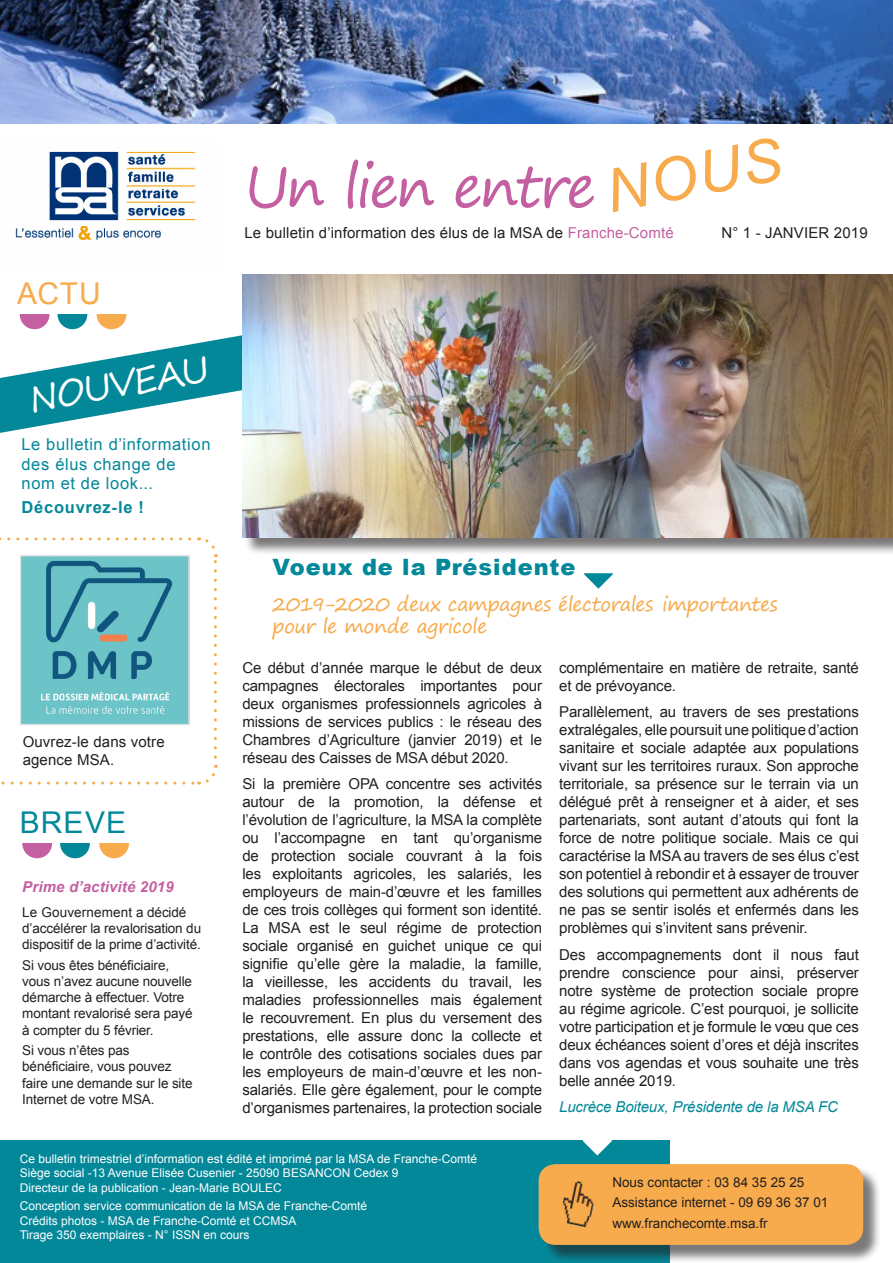
<style>
.page{position:relative;width:893px;height:1263px;background:#fff}
.page>*{position:absolute;margin:0;border:0;box-sizing:border-box;transform-origin:0 0}
.t1{font:italic 60px "Arial";color:#f7ab4d}
.t2{font:57px "Segoe Print";letter-spacing:-.04em;color:#c45fa1}
.t3{font:36px "Segoe Print";color:#fff}
.t4{font:30px "Arial";letter-spacing:.04em;color:#038899}
.t5{font:30px "Arial";color:#f7ab4d}
.t6{font:900 22.5px "Arial";letter-spacing:.04em;color:#038899}
.t7{font:19.5px "Segoe Print";letter-spacing:-.03em;color:#f7ab4d}
.t8{font:16.5px/19.8px "Arial";letter-spacing:.04em;color:#038899}
.t9{font:700 16.5px "Arial";letter-spacing:.045em;color:#038899}
.t10{font:15px/18px "Arial";letter-spacing:-.01em;color:#231f20;text-align:justify}
.t11{font:15px/18px "Arial";letter-spacing:.01em;color:#231f20}
.t12{font:italic 15px "Arial";letter-spacing:-.01em;color:#038899}
.t13{font:italic 700 15px "Arial";letter-spacing:.01em;color:#c45fa1}
.t14{font:13.5px/16.2px "Arial";letter-spacing:-.01em;color:#231f20}
.t15{font:12px/14.4px "Arial";color:#fff}
.s1{color:#c45fa1}
</style>
<div class="page">
<svg style="left:1px;top:765px;width:217px;height:20px"></svg>
<svg style="left:199px;top:537px;width:18px;height:220px"></svg>
<svg style="left:0;top:537px;width:190px;height:3px"></svg>
<img style="left:0;top:0;width:893px;height:123px">
<div style="left:0;top:1141px;width:670px;height:122px;background:#038899"></div>
<img style="left:15px;top:151px;width:181px;height:89px">
<svg style="left:584px;top:573px;width:29px;height:16px"></svg>
<svg style="left:583px;top:1140px;width:29px;height:15px"></svg>
<div style="left:541px;top:1166px;width:341px;height:97px;background:#231f20;opacity:.6"></div>
<div style="left:539px;top:1164px;width:324px;height:81px;background:#f7ab4d;border-radius:17px"></div>
<div style="left:20px;top:299px;width:29px;height:30px;background:#c45fa1;border-radius:50%"></div>
<div style="left:97px;top:299px;width:29px;height:30px;background:#f7ab4d;border-radius:50%"></div>
<div style="left:58px;top:299px;width:29px;height:30px;background:#038899;border-radius:50%"></div>
<div style="left:17px;top:282px;width:177px;height:32px;background:#fff"></div>
<div style="left:22px;top:828px;width:30px;height:30px;background:#c45fa1;border-radius:50%"></div>
<div style="left:99px;top:828px;width:30px;height:30px;background:#f7ab4d;border-radius:50%"></div>
<div style="left:60px;top:828px;width:30px;height:30px;background:#038899;border-radius:50%"></div>
<div style="left:20px;top:811px;width:177px;height:32px;background:#fff"></div>
<img style="left:23px;top:558px;width:164px;height:164px">
<div style="left:20px;top:555px;width:170px;height:170px;border:2px solid #e1e2e4"></div>
<svg style="left:0;top:335px;width:242px;height:98px"></svg>
<img style="left:562px;top:1181px;width:32px;height:47px">
<div style="left:245px;top:277px;width:648px;height:279px;background:#231f20;opacity:.6"></div>
<img style="left:242px;top:274px;width:651px;height:263px">
<h2 class="t2" style="left:244px;top:135px;width:353px">Un lien entre</h2>
<h1 class="t1" style="left:599px;top:154px;width:180px;rotate:-11deg">NOUS</h1>
<h3 class="t5" style="left:17px;top:274px;width:85px">ACTU</h3>
<h3 class="t3" style="left:24px;top:368px;width:183px;rotate:-10deg">NOUVEAU</h3>
<p class="t8" style="left:22px;top:434px;width:191px">Le bulletin d’information des élus change de nom et de look...</p>
<p class="t9" style="left:22px;top:497px;width:124px">Découvrez-le !</p>
<p class="t11" style="left:23px;top:732px;width:144px">Ouvrez-le dans votre agence MSA.</p>
<h3 class="t4" style="left:20px;top:803px;width:108px">BREVE</h3>
<p class="t13" style="left:22px;top:877px;width:153px">Prime d’activité 2019</p>
<p class="t14" style="left:22px;top:904px;width:180px">Le Gouvernement a décidé d’accélérer la revalorisation du dispositif de la prime d’activité.</p>
<p class="t14" style="left:22px;top:957px;width:172px">Si vous êtes bénéficiaire, vous n’avez aucune nouvelle démarche à effectuer. Votre montant revalorisé sera payé à compter du 5 février.</p>
<p class="t14" style="left:22px;top:1042px;width:172px">Si vous n’êtes pas bénéficiaire, vous pouvez faire une demande sur le site<br>Internet de votre MSA.</p>
<p class="t11" style="left:244px;top:224px;width:431px">Le bulletin d’information des élus de la MSA de <span class="s1">Franche-Comté</span></p>
<p class="t11" style="left:721px;top:224px;width:148px">N° 1 - JANVIER 2019</p>
<h3 class="t6" style="left:272px;top:551px;width:304px">Voeux de la Présidente</h3>
<h3 class="t7" style="left:272px;top:586px;width:507px">2019-2020 deux campagnes électorales importantes</h3>
<h3 class="t7" style="left:272px;top:608px;width:217px">pour le monde agricole</h3>
<p class="t10" style="left:242px;top:658px;width:301px">Ce début d’année marque le début de deux campagnes électorales importantes pour deux organismes professionnels agricoles à missions de services publics : le réseau des Chambres d’Agriculture (janvier 2019) et le réseau des Caisses de MSA début 2020.</p>
<p class="t10" style="left:242px;top:775px;width:301px">Si la première OPA concentre ses activités autour de la promotion, la défense et l’évolution de l’agriculture, la MSA la complète ou l’accompagne en tant qu’organisme de protection sociale couvrant à la fois les exploitants agricoles, les salariés, les employeurs de main-d’œuvre et les familles de ces trois collèges qui forment son identité.<br>La MSA est le seul régime de protection sociale organisé en guichet unique ce qui signifie qu’elle gère la maladie, la famille, la vieillesse, les accidents du travail, les maladies professionnelles mais également le recouvrement. En plus du versement des prestations, elle assure donc la collecte et le contrôle des cotisations sociales dues par les employeurs de main-d’œuvre et les non&shy;salariés. Elle gère également, pour le compte d’organismes partenaires, la protection sociale</p>
<p class="t10" style="left:559px;top:658px;width:301px">complémentaire en matière de retraite, santé et de prévoyance.</p>
<p class="t10" style="left:559px;top:703px;width:301px">Parallèlement, au travers de ses prestations extralégales, elle poursuit une politique d’action sanitaire et sociale adaptée aux populations vivant sur les territoires ruraux. Son approche territoriale, sa présence sur le terrain via un délégué prêt à renseigner et à aider, et ses partenariats, sont autant d’atouts qui font la force de notre politique sociale. Mais ce qui caractérise la MSA au travers de ses élus c’est son potentiel à rebondir et à essayer de trouver des solutions qui permettent aux adhérents de ne pas se sentir isolés et enfermés dans les problèmes qui s’invitent sans prévenir.</p>
<p class="t10" style="left:559px;top:946px;width:301px">Des accompagnements dont il nous faut prendre conscience pour ainsi, préserver notre système de protection sociale propre au régime agricole. C’est pourquoi, je sollicite votre participation et je formule le vœu que ces deux échéances soient d’ores et déjà inscrites dans vos agendas et vous souhaite une très belle année 2019.</p>
<p class="t12" style="left:559px;top:1097px;width:280px">Lucrèce Boiteux, Présidente de la MSA FC</p>
<p class="t15" style="left:20px;top:1151px;width:459px">Ce bulletin trimestriel d’information est édité et imprimé par la MSA de Franche-Comté<br>Siège social -13 Avenue Elisée Cusenier - 25090 BESANCON Cedex 9<br>Directeur de la publication - Jean-Marie BOULEC</p>
<p class="t15" style="left:20px;top:1199px;width:349px">Conception service communication de la MSA de Franche-Comté<br>Crédits photos - MSA de Franche-Comté et CCMSA<br>Tirage 350 exemplaires - N° ISSN en cours</p>
<p class="t14" style="left:612px;top:1172px;width:218px;line-height:20.4px">Nous contacter : 03 84 35 25 25<br>Assistance internet - 09 69 36 37 01 www.franchecomte.msa.fr</p>
</div>
